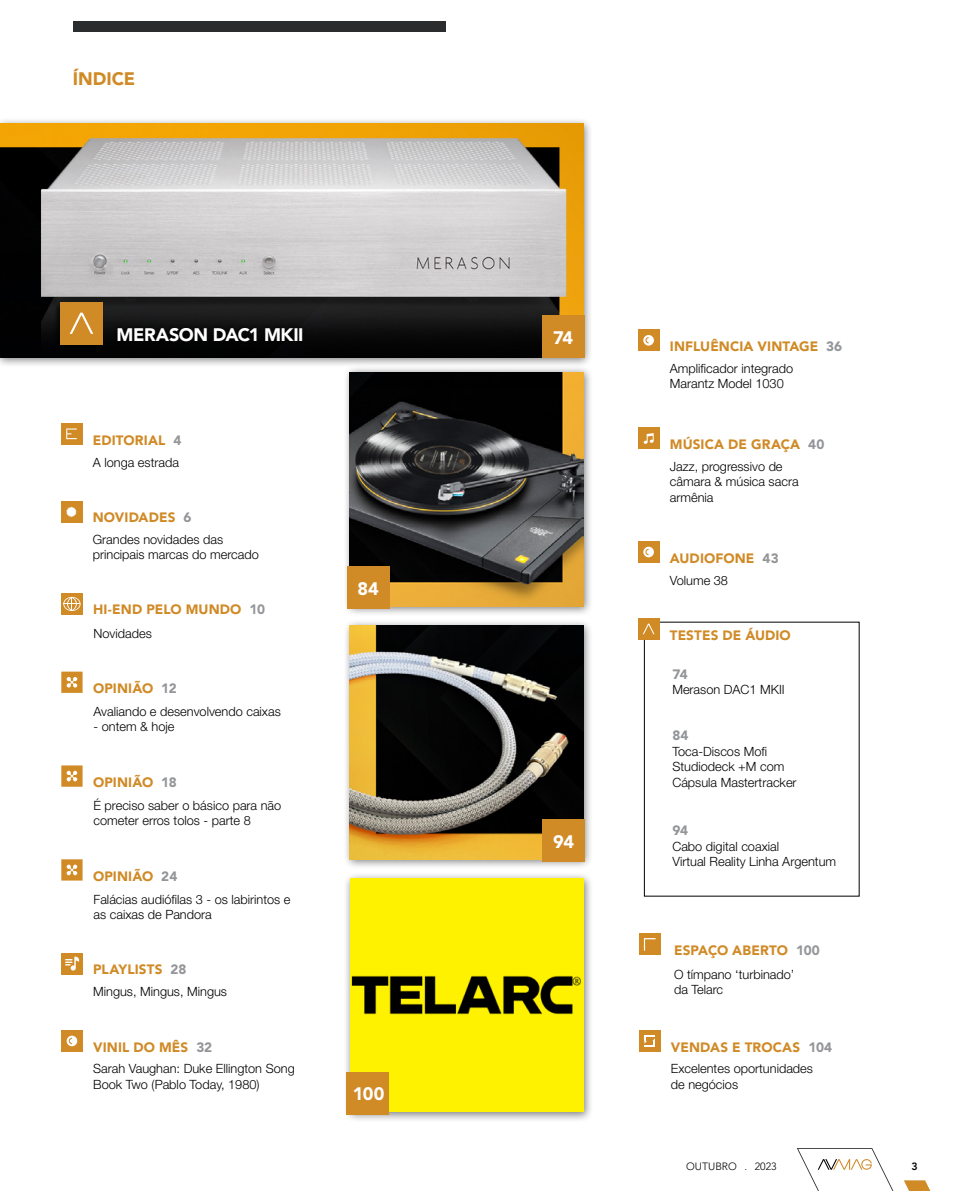
<style>
.page{position:relative;width:957px;height:1191px;background:#fff}
.page>*{position:absolute;margin:0;border:0;box-sizing:border-box;transform-origin:0 0}
.t1{font:900 18px "Avenir LT Std";letter-spacing:-.025em;color:#fff}
.t2{font:900 18px "Avenir LT Std";color:#d08a26}
.t3{font:900 13.5px "Avenir LT Std";letter-spacing:.01em;color:#d08a26}
.t4{font:900 13.5px "Avenir LT Std";color:#939598}
.t5{font:300 12.75px/15.3px "Helvetica Neue LT Std";color:#000}
.t6{font:300 10.5px "Avenir LT Std";color:#000}
.t7{font:800 10.5px "Avenir LT Std";color:#000}
.s1{color:#939598}
</style>
<div class="page">
<svg style="left:797px;top:1148px;width:134px;height:43px"></svg>
<div style="left:343px;top:871px;width:251px;height:251px;background:#000;opacity:.5"></div>
<div style="left:350px;top:878px;width:234px;height:234px;background:#fef200"></div>
<img style="left:351px;top:975px;width:230px;height:40px">
<div style="left:73px;top:21px;width:372px;height:11px;background:#2b2c2d"></div>
<div style="left:0;top:117px;width:593px;height:250px;background:#000;opacity:.5"></div>
<img style="left:0;top:124px;width:583px;height:233px">
<div style="left:542px;top:315px;width:42px;height:43px;background:#d08a26"></div>
<div style="left:54px;top:301px;width:50px;height:51px;background:#000;opacity:.75"></div>
<div style="left:60px;top:302px;width:43px;height:42px;background:#d08a26"></div>
<svg style="left:70px;top:313px;width:23px;height:21px"></svg>
<div style="left:114px;top:322px;width:192px;height:22px;background:#060707"></div>
<div style="left:343px;top:365px;width:250px;height:251px;background:#000;opacity:.5"></div>
<img style="left:350px;top:372px;width:233px;height:234px">
<div style="left:347px;top:566px;width:42px;height:43px;background:#d08a26"></div>
<div style="left:343px;top:618px;width:250px;height:251px;background:#000;opacity:.5"></div>
<img style="left:350px;top:625px;width:233px;height:234px">
<div style="left:542px;top:819px;width:43px;height:43px;background:#d08a26"></div>
<div style="left:347px;top:1072px;width:42px;height:42px;background:#d08a26"></div>
<div style="left:61px;top:593px;width:22px;height:21px;background:#d08a26"></div>
<svg style="left:64px;top:597px;width:16px;height:14px"></svg>
<div style="left:61px;top:423px;width:21px;height:21px;background:#d08a26"></div>
<svg style="left:66px;top:428px;width:11px;height:11px"></svg>
<div style="left:61px;top:501px;width:21px;height:21px;background:#d08a26"></div>
<svg style="left:66px;top:506px;width:11px;height:11px"></svg>
<div style="left:61px;top:1030px;width:22px;height:21px;background:#d08a26"></div>
<svg style="left:67px;top:1035px;width:10px;height:11px"></svg>
<div style="left:61px;top:953px;width:22px;height:21px;background:#d08a26"></div>
<svg style="left:65px;top:956px;width:14px;height:14px"></svg>
<svg style="left:61px;top:765px;width:22px;height:21px"></svg>
<svg style="left:61px;top:859px;width:22px;height:21px"></svg>
<svg style="left:61px;top:671px;width:22px;height:22px"></svg>
<div style="left:639px;top:933px;width:21px;height:22px;background:#d08a26"></div>
<svg style="left:644px;top:938px;width:11px;height:12px"></svg>
<div style="left:639px;top:1030px;width:21px;height:21px;background:#d08a26"></div>
<svg style="left:644px;top:1035px;width:11px;height:11px"></svg>
<div style="left:638px;top:330px;width:21px;height:21px;background:#d08a26"></div>
<svg style="left:643px;top:335px;width:11px;height:10px"></svg>
<div style="left:638px;top:541px;width:21px;height:21px;background:#d08a26"></div>
<svg style="left:643px;top:547px;width:11px;height:10px"></svg>
<div style="left:638px;top:428px;width:21px;height:21px;background:#d08a26"></div>
<svg style="left:643px;top:433px;width:10px;height:11px"></svg>
<div style="left:638px;top:618px;width:21px;height:21px;background:#d08a26"></div>
<svg style="left:643px;top:623px;width:11px;height:11px"></svg>
<h1 class="t2" style="left:73px;top:68px;width:64px">ÍNDICE</h1>
<h1 class="t1" style="left:117px;top:323px;width:189px">MERASON DAC1 MKII</h1>
<h1 class="t1" style="left:553px;top:326px;width:22px">74</h1>
<p class="t3" style="left:93px;top:432px;width:90px">EDITORIAL <span class="s1">4</span></p>
<p class="t5" style="left:93px;top:455px;width:88px">A longa estrada</p>
<p class="t3" style="left:93px;top:509px;width:100px">NOVIDADES <span class="s1">6</span></p>
<p class="t5" style="left:93px;top:531px;width:168px">Grandes novidades das principais marcas do mercado</p>
<p class="t3" style="left:93px;top:601px;width:173px">HI-END PELO MUNDO <span class="s1">10</span></p>
<p class="t5" style="left:94px;top:625px;width:60px">Novidades</p>
<p class="t3" style="left:93px;top:680px;width:85px">OPINIÃO <span class="s1">12</span></p>
<p class="t5" style="left:93px;top:703px;width:189px">Avaliando e desenvolvendo caixas</p>
<p class="t5" style="left:93px;top:719px;width:83px">- ontem &amp; hoje</p>
<p class="t3" style="left:93px;top:774px;width:85px">OPINIÃO <span class="s1">18</span></p>
<p class="t5" style="left:93px;top:797px;width:189px">É preciso saber o básico para não cometer erros tolos - parte 8</p>
<p class="t3" style="left:93px;top:867px;width:86px">OPINIÃO <span class="s1">24</span></p>
<p class="t5" style="left:93px;top:891px;width:198px">Falácias audiófilas 3 - os labirintos e as caixas de Pandora</p>
<p class="t3" style="left:93px;top:961px;width:95px">PLAYLISTS <span class="s1">28</span></p>
<p class="t5" style="left:93px;top:983px;width:135px">Mingus, Mingus, Mingus</p>
<p class="t3" style="left:93px;top:1038px;width:121px">VINIL DO MÊS <span class="s1">32</span></p>
<p class="t5" style="left:93px;top:1061px;width:203px">Sarah Vaughan: Duke Ellington Song<br>Book Two (Pablo Today, 1980)</p>
<h1 class="t1" style="left:357px;top:577px;width:23px">84</h1>
<h1 class="t1" style="left:353px;top:1082px;width:33px">100</h1>
<h1 class="t1" style="left:553px;top:830px;width:22px">94</h1>
<p class="t3" style="left:670px;top:338px;width:174px">INFLUÊNCIA VINTAGE <span class="s1">36</span></p>
<p class="t5" style="left:670px;top:360px;width:125px">Amplificador integrado<br>Marantz Model 1030</p>
<p class="t3" style="left:670px;top:436px;width:156px">MÚSICA DE GRAÇA <span class="s1">40</span></p>
<p class="t5" style="left:670px;top:458px;width:130px">Jazz, progressivo de câmara &amp; música sacra armênia</p>
<p class="t3" style="left:670px;top:550px;width:110px">AUDIOFONE <span class="s1">43</span></p>
<p class="t5" style="left:670px;top:572px;width:60px">Volume 38</p>
<p class="t3" style="left:670px;top:626px;width:122px">TESTES DE ÁUDIO</p>
<p class="t4" style="left:672px;top:665px;width:17px">74</p>
<p class="t5" style="left:672px;top:681px;width:114px">Merason DAC1 MKII</p>
<p class="t4" style="left:672px;top:727px;width:18px">84</p>
<p class="t5" style="left:672px;top:743px;width:126px">Toca-Discos Mofi<br>Studiodeck +M com<br>Cápsula Mastertracker</p>
<p class="t4" style="left:672px;top:822px;width:17px">94</p>
<p class="t5" style="left:672px;top:838px;width:165px">Cabo digital coaxial<br>Virtual Reality Linha Argentum</p>
<p class="t3" style="left:674px;top:942px;width:147px">ESPAÇO ABERTO <span class="s1">100</span></p>
<p class="t5" style="left:674px;top:966px;width:122px">O tímpano ‘turbinado’ da Telarc</p>
<p class="t3" style="left:671px;top:1038px;width:163px">VENDAS E TROCAS <span class="s1">104</span></p>
<p class="t5" style="left:671px;top:1061px;width:144px">Excelentes oportunidades de negócios</p>
<p class="t6" style="left:686px;top:1160px;width:92px">OUTUBRO . 2023</p>
<p class="t7" style="left:911px;top:1160px;width:8px">3</p>
</div>
